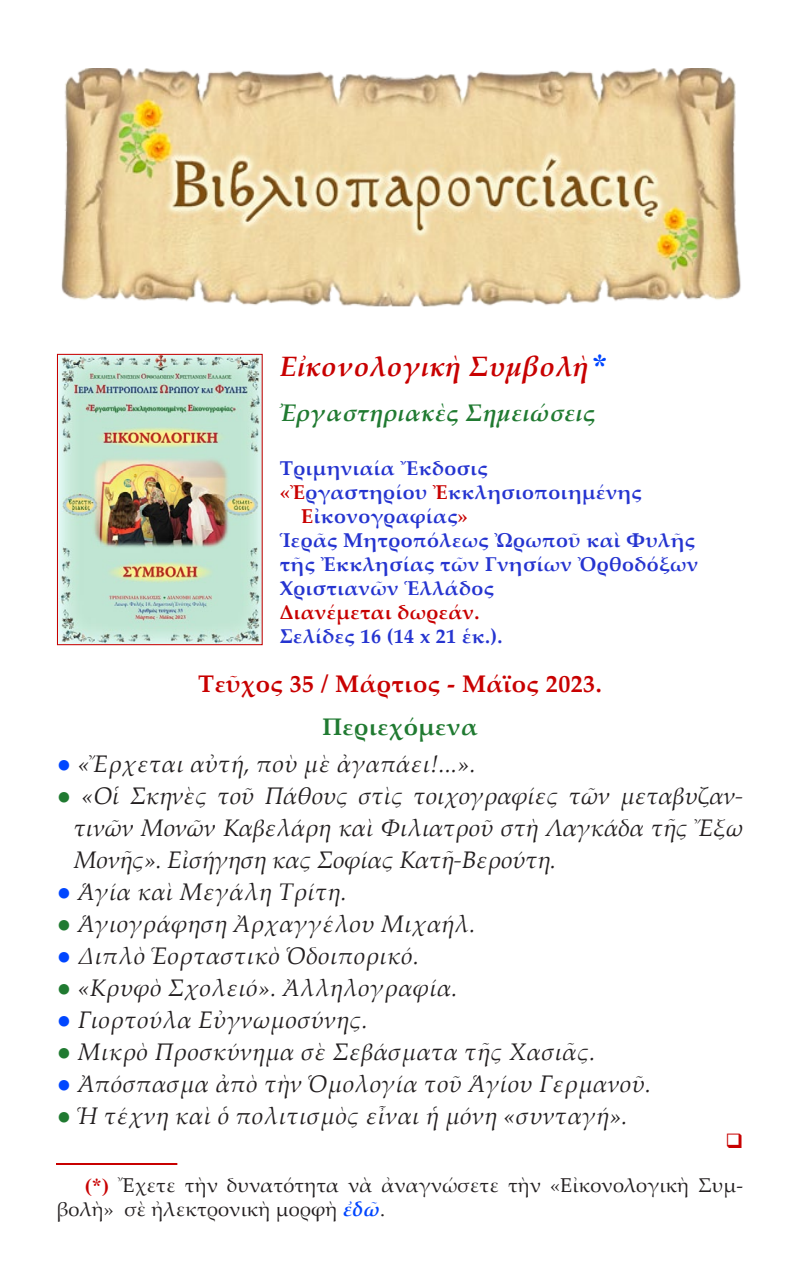
<style>
.page{position:relative;width:800px;height:1270px;background:#fff}
.page>*{position:absolute;margin:0;border:0;box-sizing:border-box;transform-origin:0 0}
.t1{font:italic 700 28px "Palatino Linotype";letter-spacing:.02em;color:#c80000}
.t2{font:italic 24px/32px "Palatino Linotype";letter-spacing:.01em;color:#231f20;text-align:justify}
.t3{font:700 24px "Palatino Linotype";letter-spacing:.02em;color:#c80000}
.t4{font:italic 700 24px "Palatino Linotype";letter-spacing:.02em;color:#207a31}
.t5{font:700 24px "Palatino Linotype";letter-spacing:.02em;color:#207a31}
.t6{font:700 20px "Palatino Linotype";letter-spacing:.02em;color:#2534d0}
.t7{font:20px/24px "Palatino Linotype";letter-spacing:.01em;color:#231f20}
.t8{font:700 20px "Palatino Linotype";letter-spacing:.02em;color:#c80000}
.s1{font-family:"CTOS New Times Bold Test 1";font-weight:400;font-style:normal;font-size:32px;color:#0046ff}
.s2{color:#c80000}
.s3{font-weight:700;font-style:normal;color:#0046ff}
.s4{font-weight:700;font-style:normal;color:#207a31}
.s5{font-family:"CTOS New Times Bold Test 1";color:#c80000}
.s6{font-weight:700;font-style:italic;color:#0046ff}
</style>
<div class="page">
<svg style="left:56px;top:1163px;width:121px;height:2px"></svg>
<img style="left:61px;top:68px;width:680px;height:239px">
<img style="left:59px;top:356px;width:202px;height:287px">
<div style="left:57px;top:354px;width:206px;height:291px;border:1px solid #c80000"></div>
<p class="t1" style="left:280px;top:346px;width:330px">Εἰκονολογικὴ Συμβολὴ<span class="s1">*</span></p>
<p class="t4" style="left:280px;top:396px;width:317px">Ἐργαστηριακὲς Σημειώσεις</p>
<p class="t6" style="left:280px;top:454px;width:209px">Τριμηνιαία Ἔκδοσις</p>
<p class="t6" style="left:280px;top:478px;width:364px"><span class="s2">«Ἐ</span>ργαστηρίου <span class="s2">Ἐ</span>κκλησιοποιημένης</p>
<p class="t6" style="left:301px;top:502px;width:168px"><span class="s2">Ε</span>ἰκονογραφίας<span class="s2">»</span></p>
<p class="t6" style="left:280px;top:526px;width:417px">Ἱερᾶς Μητροπόλεως Ὠρωποῦ καὶ Φυλῆς</p>
<p class="t6" style="left:280px;top:550px;width:420px">τῆς Ἐκκλησίας τῶν Γνησίων Ὀρθοδόξων</p>
<p class="t6" style="left:280px;top:574px;width:216px">Χριστιανῶν Ἑλλάδος</p>
<p class="t8" style="left:280px;top:598px;width:201px">Διανέμεται δωρεάν.</p>
<p class="t6" style="left:280px;top:622px;width:224px">Σελίδες 16 (14 x 21 ἑκ.).</p>
<p class="t3" style="left:198px;top:667px;width:405px">Τεῦχος 35 / Μάρτιος - Μάϊος 2023.</p>
<p class="t5" style="left:322px;top:710px;width:157px">Περιεχόμενα</p>
<p class="t2" style="left:57px;top:747px;width:421px"><span class="s3">●</span> «Ἔρχεται αὐτή, ποὺ μὲ ἀγαπάει!...».</p>
<p class="t2" style="left:74px;top:779px;width:671px;text-indent:-17px"><span class="s4">●</span> «Οἱ Σκηνὲς τοῦ Πάθους στὶς τοιχογραφίες τῶν μεταβυζαν&shy;τινῶν Μονῶν Καβελάρη καὶ Φιλιατροῦ στὴ Λαγκάδα τῆς Ἔξω Μονῆς». Εἰσήγηση κας Σοφίας Κατῆ-Βερούτη.</p>
<p class="t2" style="left:57px;top:875px;width:292px"><span class="s3">●</span> Ἁγία καὶ Μεγάλη Τρίτη.</p>
<p class="t2" style="left:57px;top:907px;width:420px"><span class="s4">●</span> Ἁγιογράφηση Ἀρχαγγέλου Μιχαήλ.</p>
<p class="t2" style="left:57px;top:939px;width:364px"><span class="s3">●</span> Διπλὸ Ἑορταστικὸ Ὁδοιπορικό.</p>
<p class="t2" style="left:57px;top:971px;width:402px"><span class="s4">●</span> «Κρυφὸ Σχολειό». Ἀλληλογραφία.</p>
<p class="t2" style="left:57px;top:1003px;width:312px"><span class="s3">●</span> Γιορτούλα Εὐγνωμοσύνης.</p>
<p class="t2" style="left:57px;top:1035px;width:540px"><span class="s4">●</span> Μικρὸ Προσκύνημα σὲ Σεβάσματα τῆς Χασιᾶς.</p>
<p class="t2" style="left:57px;top:1067px;width:596px"><span class="s3">●</span> Ἀπόσπασμα ἀπὸ τὴν Ὁμολογία τοῦ Ἁγίου Γερμανοῦ.</p>
<p class="t2" style="left:57px;top:1099px;width:572px"><span class="s4">●</span> Ἡ τέχνη καὶ ὁ πολιτισμὸς εἶναι ἡ μόνη «συνταγή».</p>
<p class="t7" style="left:57px;top:1172px;width:688px;text-indent:28px"><span class="s5">(*)</span> Ἔχετε τὴν δυνατότητα νὰ ἀναγνώσετε τὴν «Εἰκονολογικὴ Συμ&shy;βολὴ» σὲ ἠλεκτρονικὴ μορφὴ <span class="s6">ἐδῶ</span>.</p>
</div>
